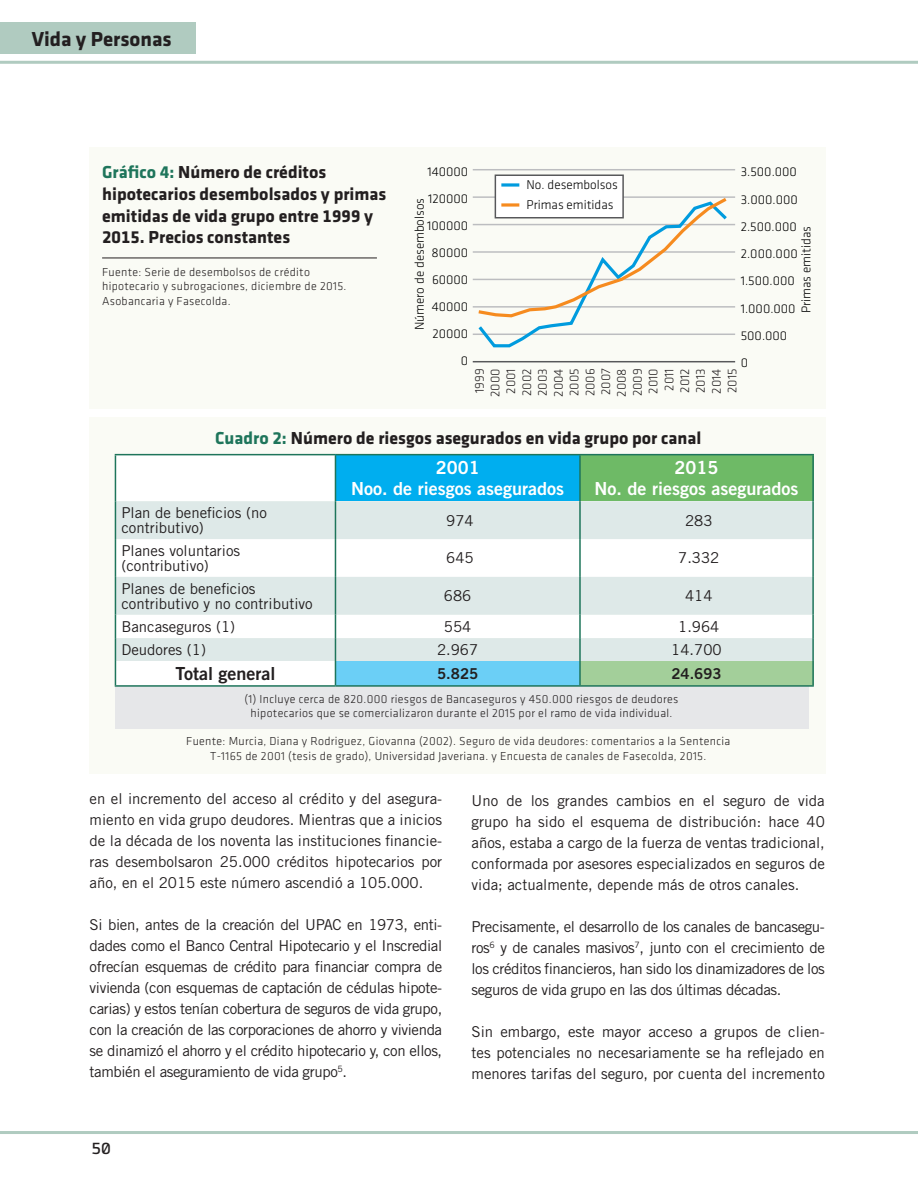
<style>
.page{position:relative;width:918px;height:1188px;background:#fff}
.page>*{position:absolute;margin:0;border:0;box-sizing:border-box;transform-origin:0 0}
.t1{font:700 21px "Klavika";color:#231f20}
.t2{font:700 18px/21.6px "Klavika";color:#231f20}
.t3{font:18px/21.6px "Trade Gothic LT Std Bd 2";color:#fff;text-align:center}
.t4{font:18px "Trade Gothic LT Std Bd 2";color:#231f20}
.t5{font:15px/21px "Trade Gothic LT Std";color:#231f20;text-align:justify}
.t6{font:15px "Trade Gothic LT Std Bd 2";color:#231f20}
.t7{font:15px "Collator";color:#231f20}
.t8{font:300 13.2px/27px "Klavika";color:#000}
.t9{font:300 13.2px/15.8px "Klavika";color:#231f20;text-align:center}
.t10{font:300 12px/14.4px "Klavika";letter-spacing:.025em;color:#231f20;text-align:center}
.s1{color:#1e755b}
</style>
<div class="page">
<hr style="left:0;top:1131px;width:918px;height:3px;background:#b0cbc0">
<hr style="left:0;top:61px;width:918px;height:3px;background:#b0cbc0">
<div style="left:90px;top:418px;width:736px;height:356px;background:#fafbf5"></div>
<div style="left:115px;top:685px;width:693px;height:43px;background:#e6e7e9"></div>
<div style="left:90px;top:148px;width:736px;height:261px;background:#fafbf5"></div>
<hr style="left:473px;top:361px;width:262px;height:1px;background:#57585a">
<hr style="left:473px;top:334px;width:262px;height:1px;background:#bcbdc0">
<hr style="left:473px;top:306px;width:262px;height:2px;background:#bcbdc0">
<hr style="left:473px;top:279px;width:262px;height:1px;background:#bcbdc0">
<hr style="left:473px;top:251px;width:262px;height:2px;background:#bcbdc0">
<hr style="left:473px;top:224px;width:262px;height:1px;background:#bcbdc0">
<hr style="left:473px;top:196px;width:262px;height:2px;background:#bcbdc0">
<hr style="left:473px;top:169px;width:262px;height:1px;background:#bcbdc0">
<svg style="left:475px;top:195px;width:255px;height:153px"></svg>
<div style="left:495px;top:175px;width:128px;height:43px;background:#fff"></div>
<div style="left:495px;top:175px;width:129px;height:43px;border:1px solid #57585a"></div>
<svg style="left:501px;top:183px;width:18px;height:4px"></svg>
<svg style="left:501px;top:203px;width:18px;height:4px"></svg>
<div style="left:335px;top:455px;width:245px;height:46px;background:#00aeef"></div>
<div style="left:580px;top:455px;width:233px;height:46px;background:#6eba66"></div>
<svg style="left:116px;top:501px;width:696px;height:160px;fill:#dee9e8"></svg>
<div style="left:335px;top:661px;width:245px;height:25px;background:#6bcff6"></div>
<div style="left:580px;top:661px;width:233px;height:25px;background:#a3cf9a"></div>
<hr style="left:812px;top:455px;width:2px;height:46px;background:#1e755b">
<hr style="left:335px;top:501px;width:1px;height:38px;background:#1e755b">
<hr style="left:579px;top:501px;width:2px;height:38px;background:#1e755b">
<hr style="left:812px;top:501px;width:2px;height:38px;background:#1e755b">
<hr style="left:335px;top:539px;width:1px;height:38px;background:#1e755b">
<hr style="left:579px;top:539px;width:2px;height:38px;background:#1e755b">
<hr style="left:812px;top:539px;width:2px;height:38px;background:#1e755b">
<hr style="left:579px;top:615px;width:2px;height:23px;background:#1e755b">
<hr style="left:812px;top:615px;width:2px;height:23px;background:#1e755b">
<hr style="left:579px;top:638px;width:2px;height:23px;background:#1e755b">
<hr style="left:812px;top:638px;width:2px;height:23px;background:#1e755b">
<svg style="left:335px;top:615px;width:1px;height:70px"></svg>
<hr style="left:579px;top:661px;width:2px;height:24px;background:#1e755b">
<hr style="left:812px;top:661px;width:2px;height:24px;background:#1e755b">
<hr style="left:115px;top:454px;width:220px;height:1px;background:#1e755b">
<hr style="left:115px;top:455px;width:1px;height:46px;background:#1e755b">
<hr style="left:115px;top:501px;width:1px;height:38px;background:#1e755b">
<hr style="left:115px;top:539px;width:1px;height:38px;background:#1e755b">
<svg style="left:115px;top:615px;width:1px;height:70px"></svg>
<hr style="left:115px;top:685px;width:220px;height:2px;background:#1e755b">
<hr style="left:335px;top:685px;width:245px;height:2px;background:#1e755b">
<hr style="left:580px;top:685px;width:234px;height:2px;background:#1e755b">
<hr style="left:335px;top:454px;width:245px;height:1px;background:#1e755b">
<hr style="left:335px;top:455px;width:1px;height:46px;background:#1e755b">
<hr style="left:580px;top:454px;width:234px;height:1px;background:#1e755b">
<hr style="left:579px;top:455px;width:2px;height:46px;background:#1e755b">
<hr style="left:115px;top:577px;width:1px;height:38px;background:#1e755b">
<hr style="left:335px;top:577px;width:1px;height:38px;background:#1e755b">
<hr style="left:579px;top:577px;width:2px;height:38px;background:#1e755b">
<hr style="left:812px;top:577px;width:2px;height:38px;background:#1e755b">
<div style="left:0;top:22px;width:195px;height:32px;background:#b0cbc0"></div>
<hr style="left:102px;top:258px;width:275px;height:1px;background:#231f20">
<h1 class="t1" style="left:32px;top:27px;width:142px">Vida y Personas</h1>
<p class="t2" style="left:102px;top:162px;width:286px"><span class="s1">Gráfico 4:</span> Número de créditos hipotecarios desembolsados y primas emitidas de vida grupo entre 1999 y<br>2015. Precios constantes</p>
<p class="t10" style="left:102px;top:265px;width:246px;text-align:left">Fuente: Serie de desembolsos de crédito hipotecario y subrogaciones, diciembre de 2015.<br>Asobancaria y Fasecolda.</p>
<p class="t8" style="left:427px;top:159px;width:42px">140000</p>
<p class="t8" style="left:741px;top:159px;width:58px">3.500.000</p>
<p class="t8" style="left:527px;top:175px;width:93px;line-height:20px">No. desembolsos<br>Primas emitidas</p>
<p class="t8" style="left:427px;top:186px;width:43px">120000<br>100000</p>
<p class="t8" style="left:741px;top:186px;width:59px">3.000.000<br>2.500.000</p>
<p class="t8" style="left:406px;top:330px;width:134px;rotate:-90deg">Número de desembolsos</p>
<p class="t9" style="left:735px;top:248px;width:30px;text-align:justify;rotate:-90deg">2001<br>2002<br>2003<br>2004<br>2005</p>
<p class="t8" style="left:793px;top:313px;width:88px;rotate:-90deg">Primas emitidas</p>
<p class="t8" style="left:432px;top:240px;width:38px">80000</p>
<p class="t8" style="left:741px;top:240px;width:58px">2.000.000</p>
<p class="t8" style="left:432px;top:267px;width:38px">60000</p>
<p class="t8" style="left:741px;top:268px;width:56px">1.500.000</p>
<p class="t8" style="left:432px;top:294px;width:38px">40000</p>
<p class="t8" style="left:741px;top:295px;width:56px">1.000.000</p>
<p class="t8" style="left:432px;top:321px;width:37px;text-align:right">20000<br>0</p>
<p class="t8" style="left:741px;top:322px;width:48px">500.000<br>0</p>
<p class="t9" style="left:472px;top:397px;width:30px;rotate:-90deg">1999<br>2000<br>2001<br>2002<br>2003<br>2004<br>2005<br>2006<br>2007<br>2008<br>2009<br>2010<br>2011<br>2012<br>2013<br>2014<br>2015</p>
<p class="t2" style="left:215px;top:427px;width:488px"><span class="s1">Cuadro 2:</span> Número de riesgos asegurados en vida grupo por canal</p>
<p class="t3" style="left:351px;top:456px;width:214px">2001<br>Noo. de riesgos asegurados</p>
<p class="t3" style="left:595px;top:456px;width:205px">2015<br>No. de riesgos asegurados</p>
<p class="t5" style="left:121px;top:505px;width:147px;line-height:15px">Plan de beneficios (no contributivo)</p>
<p class="t5" style="left:446px;top:510px;width:29px">974</p>
<p class="t5" style="left:685px;top:510px;width:29px">283</p>
<p class="t5" style="left:121px;top:543px;width:120px;line-height:15px">Planes voluntarios (contributivo)</p>
<p class="t5" style="left:446px;top:547px;width:29px">645</p>
<p class="t5" style="left:678px;top:547px;width:43px">7.332</p>
<p class="t5" style="left:121px;top:581px;width:193px;line-height:15px">Planes de beneficios contributivo y no contributivo</p>
<p class="t5" style="left:444px;top:585px;width:29px">686</p>
<p class="t5" style="left:685px;top:585px;width:29px">414</p>
<p class="t5" style="left:121px;top:616px;width:115px">Bancaseguros (1)</p>
<p class="t5" style="left:444px;top:616px;width:29px">554</p>
<p class="t5" style="left:678px;top:616px;width:43px">1.964</p>
<p class="t5" style="left:121px;top:639px;width:86px">Deudores (1)</p>
<p class="t5" style="left:437px;top:639px;width:43px">2.967</p>
<p class="t5" style="left:671px;top:639px;width:52px">14.700</p>
<p class="t4" style="left:175px;top:662px;width:102px">Total general</p>
<p class="t6" style="left:437px;top:664px;width:43px">5.825</p>
<p class="t6" style="left:671px;top:664px;width:52px">24.693</p>
<p class="t10" style="left:245px;top:692px;width:435px">(1) Incluye cerca de 820.000 riesgos de Bancaseguros y 450.000 riesgos de deudores hipotecarios que se comercializaron durante el 2015 por el ramo de vida individual.</p>
<p class="t10" style="left:186px;top:734px;width:546px">Fuente: Murcia, Diana y Rodriguez, Giovanna (2002). Seguro de vida deudores: comentarios a la Sentencia<br>T-1165 de 2001 (tesis de grado), Universidad Javeriana. y Encuesta de canales de Fasecolda, 2015.</p>
<p class="t5" style="left:90px;top:788px;width:354px">en el incremento del acceso al crédito y del asegura&shy;miento en vida grupo deudores. Mientras que a inicios de la década de los noventa las instituciones financie&shy;ras desembolsaron 25.000 créditos hipotecarios por año, en el 2015 este número ascendió a 105.000.</p>
<p class="t5" style="left:90px;top:914px;width:354px">Si bien, antes de la creación del UPAC en 1973, enti&shy;dades como el Banco Central Hipotecario y el Inscredial ofrecían esquemas de crédito para financiar compra de vivienda (con esquemas de captación de cédulas hipote&shy;carias) y estos tenían cobertura de seguros de vida grupo, con la creación de las corporaciones de ahorro y vivienda se dinamizó el ahorro y el crédito hipotecario y, con ellos, también el aseguramiento de vida grupo<sup>5</sup>.</p>
<p class="t7" style="left:92px;top:1140px;width:21px">50</p>
<p class="t5" style="left:472px;top:790px;width:355px">Uno de los grandes cambios en el seguro de vida grupo ha sido el esquema de distribución: hace 40 años, estaba a cargo de la fuerza de ventas tradicional, conformada por asesores especializados en seguros de vida; actualmente, depende más de otros canales.</p>
<p class="t5" style="left:472px;top:916px;width:355px">Precisamente, el desarrollo de los canales de bancasegu&shy;ros<sup>6</sup> y de canales masivos<sup>7</sup>, junto con el crecimiento de los créditos financieros, han sido los dinamizadores de los seguros de vida grupo en las dos últimas décadas.</p>
<p class="t5" style="left:472px;top:1021px;width:355px">Sin embargo, este mayor acceso a grupos de clien&shy;tes potenciales no necesariamente se ha reflejado en menores tarifas del seguro, por cuenta del incremento</p>
</div>
